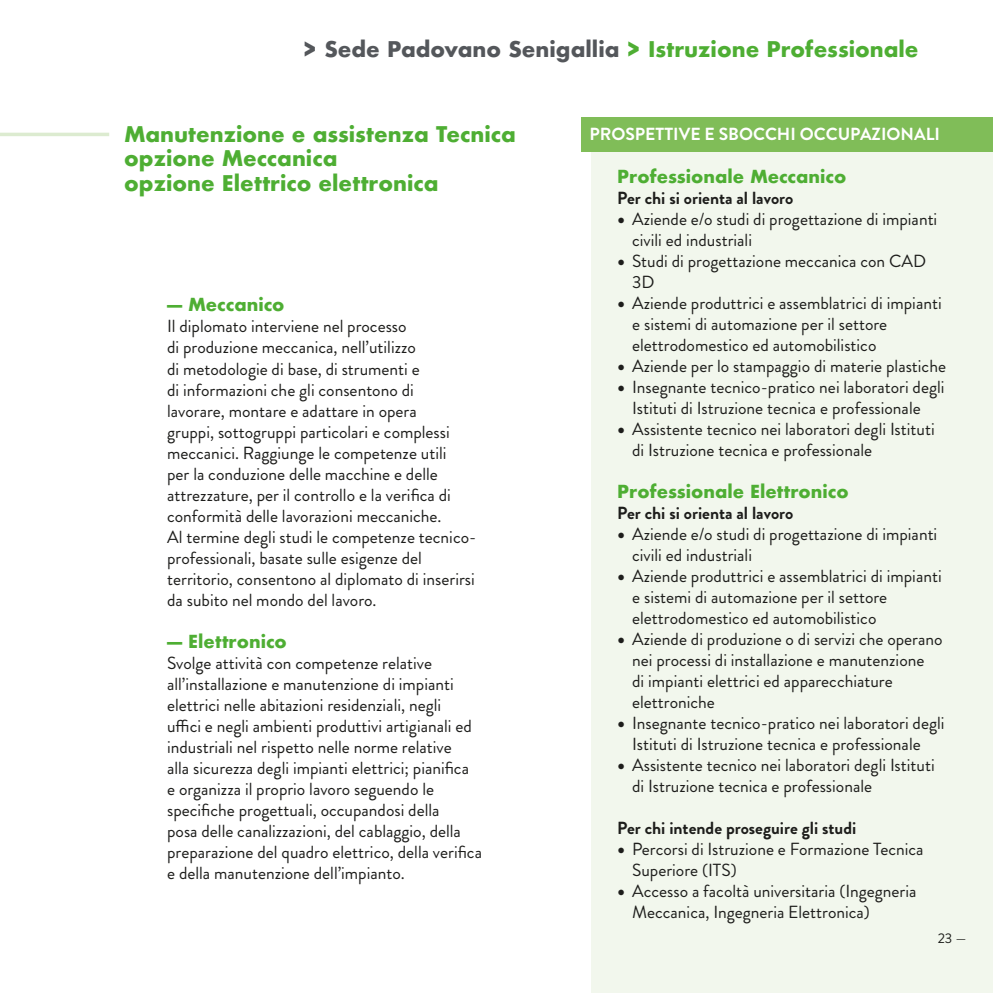
<style>
.page{position:relative;width:993px;height:993px;background:#fff}
.page>*{position:absolute;margin:0;border:0;box-sizing:border-box;transform-origin:0 0}
.t1{font:700 21px/24.5px "Futura";color:#4eae33}
.t2{font:17.5px/21px "Brandon Grotesque";color:#1d1d1b}
.t3{font:700 17.5px "Brandon Grotesque";color:#1d1d1b}
.t4{font:700 17.5px "Futura";color:#4eae33}
.t5{font:700 17.5px "Brandon Grotesque";color:#fff}
.t6{font:14px "Brandon Grotesque";color:#1d1d1b}
.s1{color:#54575b}
.s2{font-family:"Minion Pro";font-size:21px}
</style>
<div class="page">
<div style="left:591px;top:148px;width:401px;height:844px;background:#f2f7ed"></div>
<div style="left:580px;top:117px;width:412px;height:34px;background:#80bd58"></div>
<hr style="left:0;top:133px;width:109px;height:3px;background:#dcebd0">
<p class="t1" style="left:303px;top:37px;width:617px"><span class="s1">&gt; Sede Padovano Senigallia</span> &gt; Istruzione Professionale</p>
<p class="t1" style="left:124px;top:121px;width:393px">Manutenzione e assistenza Tecnica opzione Meccanica<br>opzione Elettrico elettronica</p>
<p class="t4" style="left:167px;top:292px;width:119px">— Meccanico</p>
<p class="t2" style="left:167px;top:316px;width:310px">Il diplomato interviene nel processo<br>di produzione meccanica, nell’utilizzo<br>di metodologie di base, di strumenti e<br>di informazioni che gli consentono di<br>lavorare, montare e adattare in opera<br>gruppi, sottogruppi particolari e complessi meccanici. Raggiunge le competenze utili<br>per la conduzione delle macchine e delle attrezzature, per il controllo e la verifica di conformità delle lavorazioni meccaniche.<br>Al termine degli studi le competenze tecnico&shy;professionali, basate sulle esigenze del territorio, consentono al diplomato di inserirsi da subito nel mondo del lavoro.</p>
<p class="t4" style="left:167px;top:628px;width:121px">— Elettronico</p>
<p class="t2" style="left:167px;top:652px;width:316px">Svolge attività con competenze relative all’installazione e manutenzione di impianti elettrici nelle abitazioni residenziali, negli<br>uffici e negli ambienti produttivi artigianali ed industriali nel rispetto nelle norme relative<br>alla sicurezza degli impianti elettrici; pianifica<br>e organizza il proprio lavoro seguendo le specifiche progettuali, occupandosi della<br>posa delle canalizzazioni, del cablaggio, della preparazione del quadro elettrico, della verifica e della manutenzione dell’impianto.</p>
<p class="t5" style="left:589px;top:121px;width:352px">PROSPETTIVE E SBOCCHI OCCUPAZIONALI</p>
<p class="t4" style="left:617px;top:163px;width:230px">Professionale Meccanico</p>
<p class="t3" style="left:617px;top:185px;width:177px">Per chi si orienta al lavoro</p>
<p class="t2" style="left:632px;top:208px;width:306px;text-indent:-15px"><span class="s2">•</span> Aziende e/o studi di progettazione di impianti civili ed industriali</p>
<p class="t2" style="left:632px;top:250px;width:295px;text-indent:-15px"><span class="s2">•</span> Studi di progettazione meccanica con CAD<br>3D</p>
<p class="t2" style="left:632px;top:292px;width:311px;text-indent:-15px"><span class="s2">•</span> Aziende produttrici e assemblatrici di impianti e sistemi di automazione per il settore elettrodomestico ed automobilistico</p>
<p class="t2" style="left:617px;top:355px;width:330px"><span class="s2">•</span> Aziende per lo stampaggio di materie plastiche</p>
<p class="t2" style="left:617px;top:376px;width:328px;text-align:center"><span class="s2">•</span> Insegnante tecnico-pratico nei laboratori degli<br>Istituti di Istruzione tecnica e professionale</p>
<p class="t2" style="left:632px;top:418px;width:304px;text-indent:-15px"><span class="s2">•</span> Assistente tecnico nei laboratori degli Istituti di Istruzione tecnica e professionale</p>
<p class="t4" style="left:617px;top:478px;width:233px">Professionale Elettronico</p>
<p class="t3" style="left:617px;top:500px;width:177px">Per chi si orienta al lavoro</p>
<p class="t2" style="left:632px;top:523px;width:306px;text-indent:-15px"><span class="s2">•</span> Aziende e/o studi di progettazione di impianti civili ed industriali</p>
<p class="t2" style="left:632px;top:565px;width:311px;text-indent:-15px"><span class="s2">•</span> Aziende produttrici e assemblatrici di impianti e sistemi di automazione per il settore elettrodomestico ed automobilistico</p>
<p class="t2" style="left:632px;top:628px;width:312px;text-indent:-15px"><span class="s2">•</span> Aziende di produzione o di servizi che operano nei processi di installazione e manutenzione<br>di impianti elettrici ed apparecchiature elettroniche</p>
<p class="t2" style="left:617px;top:712px;width:328px;text-align:center"><span class="s2">•</span> Insegnante tecnico-pratico nei laboratori degli<br>Istituti di Istruzione tecnica e professionale</p>
<p class="t2" style="left:632px;top:754px;width:304px;text-indent:-15px"><span class="s2">•</span> Assistente tecnico nei laboratori degli Istituti di Istruzione tecnica e professionale</p>
<p class="t3" style="left:617px;top:815px;width:240px">Per chi intende proseguire gli studi</p>
<p class="t2" style="left:632px;top:838px;width:293px;text-indent:-15px"><span class="s2">•</span> Percorsi di Istruzione e Formazione Tecnica<br>Superiore (ITS)</p>
<p class="t2" style="left:632px;top:880px;width:285px;text-indent:-15px"><span class="s2">•</span> Accesso a facoltà universitaria (Ingegneria<br>Meccanica, Ingegneria Elettronica)</p>
<p class="t6" style="left:937px;top:928px;width:30px">23 —</p>
</div>
